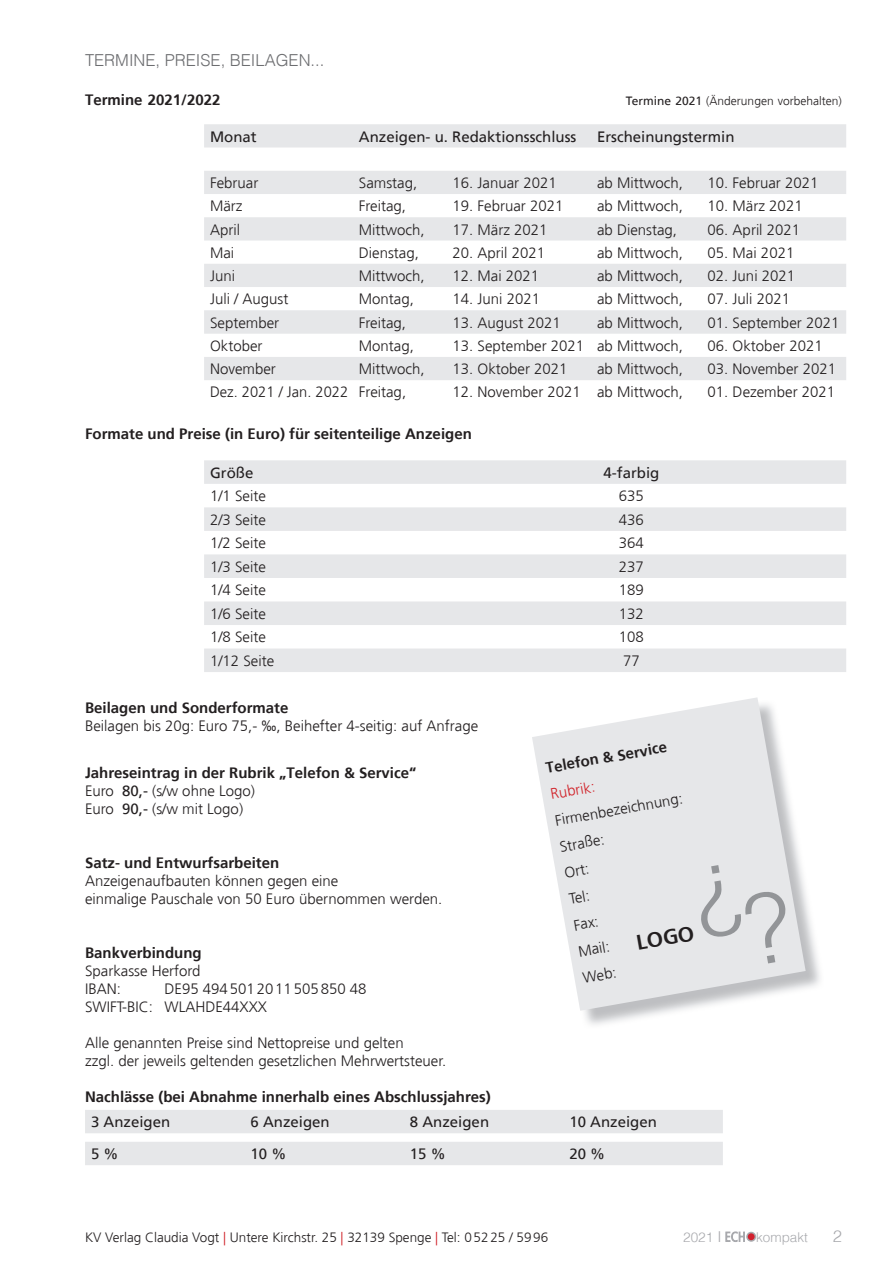
<style>
.page{position:relative;width:893px;height:1263px;background:#fff}
.page>*{position:absolute;margin:0;border:0;box-sizing:border-box;transform-origin:0 0}
.t1{font:700 21px "Frutiger";color:#231f20}
.t2{font:300 16.5px "Helvetica LT";color:#6c6d70}
.t3{font:300 16.5px "Helvetica LT";color:#a8a9ad}
.t4{font:300 15px/26.7px "Frutiger";color:#231f20}
.t5{font:700 15px/18px "Frutiger";color:#231f20}
.t6{font:15px "Frutiger";color:#231f20}
.t7{font:300 15px "Frutiger";color:#d1232a}
.t8{font:300 13.5px "Frutiger";color:#231f20}
.t9{font:300 13.5px "Helvetica LT";color:#a8a9ad}
.t10{font:300 12px "Frutiger";color:#231f20}
.s1{font-weight:400}
.s2{font-weight:300}
.s3{color:#d1232a}
.s4{font-size:15px}
</style>
<div class="page">
<svg style="left:204px;top:124px;width:642px;height:256px;fill:#e6e7e9"></svg>
<svg style="left:204px;top:460px;width:642px;height:212px;fill:#e6e7e9"></svg>
<svg style="left:85px;top:1110px;width:638px;height:55px"></svg>
<svg style="left:532px;top:697px;width:274px;height:314px;fill:#e6e7e9"></svg>
<svg style="left:726px;top:1232px;width:19px;height:10px"></svg>
<svg style="left:746px;top:1232px;width:10px;height:10px"></svg>
<div style="left:748px;top:1233px;width:7px;height:7px;background:#d11f2d;border-radius:50%"></div>
<div style="left:692px;top:863px;width:102px;height:103px;background:#e6e7e9"></div>
<p class="t2" style="left:85px;top:50px;width:241px">TERMINE, PREISE, BEILAGEN...</p>
<p class="t5" style="left:85px;top:90px;width:137px">Termine 2021/2022</p>
<p class="t10" style="left:626px;top:94px;width:218px"><span class="s1">Termine 2021</span> (Änderungen vorbehalten)</p>
<p class="t6" style="left:210px;top:127px;width:48px">Monat</p>
<p class="t6" style="left:359px;top:127px;width:219px">Anzeigen- u. Redaktionsschluss</p>
<p class="t6" style="left:597px;top:127px;width:139px">Erscheinungstermin</p>
<p class="t4" style="left:210px;top:170px;width:50px">Februar</p>
<p class="t4" style="left:359px;top:170px;width:60px">Samstag,</p>
<p class="t4" style="left:452px;top:170px;width:106px">16. Januar 2021</p>
<p class="t4" style="left:597px;top:170px;width:87px">ab Mittwoch,</p>
<p class="t4" style="left:708px;top:170px;width:112px">10. Februar 2021</p>
<p class="t4" style="left:210px;top:193px;width:34px">März</p>
<p class="t4" style="left:359px;top:193px;width:49px">Freitag,</p>
<p class="t4" style="left:452px;top:193px;width:112px">19. Februar 2021</p>
<p class="t4" style="left:597px;top:193px;width:87px">ab Mittwoch,</p>
<p class="t4" style="left:708px;top:193px;width:97px">10. März 2021</p>
<p class="t4" style="left:210px;top:216px;width:31px">April</p>
<p class="t4" style="left:359px;top:216px;width:67px">Mittwoch,</p>
<p class="t4" style="left:452px;top:216px;width:97px">17. März 2021</p>
<p class="t4" style="left:597px;top:216px;width:82px">ab Dienstag,</p>
<p class="t4" style="left:708px;top:216px;width:94px">06. April 2021</p>
<p class="t4" style="left:210px;top:239px;width:26px">Mai</p>
<p class="t4" style="left:359px;top:239px;width:62px">Dienstag,</p>
<p class="t4" style="left:452px;top:239px;width:94px">20. April 2021</p>
<p class="t4" style="left:597px;top:239px;width:87px">ab Mittwoch,</p>
<p class="t4" style="left:708px;top:239px;width:88px">05. Mai 2021</p>
<p class="t4" style="left:210px;top:263px;width:27px">Juni</p>
<p class="t4" style="left:359px;top:263px;width:67px">Mittwoch,</p>
<p class="t4" style="left:452px;top:263px;width:88px">12. Mai 2021</p>
<p class="t4" style="left:597px;top:263px;width:87px">ab Mittwoch,</p>
<p class="t4" style="left:708px;top:263px;width:89px">02. Juni 2021</p>
<p class="t4" style="left:210px;top:286px;width:80px">Juli / August</p>
<p class="t4" style="left:359px;top:286px;width:57px">Montag,</p>
<p class="t4" style="left:452px;top:286px;width:89px">14. Juni 2021</p>
<p class="t4" style="left:597px;top:286px;width:87px">ab Mittwoch,</p>
<p class="t4" style="left:708px;top:286px;width:84px">07. Juli 2021</p>
<p class="t4" style="left:210px;top:309px;width:71px">September</p>
<p class="t4" style="left:359px;top:309px;width:49px">Freitag,</p>
<p class="t4" style="left:452px;top:309px;width:110px">13. August 2021</p>
<p class="t4" style="left:597px;top:309px;width:87px">ab Mittwoch,</p>
<p class="t4" style="left:708px;top:309px;width:133px">01. September 2021</p>
<p class="t4" style="left:210px;top:333px;width:54px">Oktober</p>
<p class="t4" style="left:359px;top:333px;width:57px">Montag,</p>
<p class="t4" style="left:452px;top:333px;width:232px">13. September 2021 ab Mittwoch,</p>
<p class="t4" style="left:708px;top:333px;width:117px">06. Oktober 2021</p>
<p class="t4" style="left:210px;top:356px;width:67px">November</p>
<p class="t4" style="left:359px;top:356px;width:67px">Mittwoch,</p>
<p class="t4" style="left:452px;top:356px;width:117px">13. Oktober 2021</p>
<p class="t4" style="left:597px;top:356px;width:87px">ab Mittwoch,</p>
<p class="t4" style="left:708px;top:356px;width:130px">03. November 2021</p>
<p class="t4" style="left:210px;top:379px;width:198px">Dez. 2021 / Jan. 2022 Freitag,</p>
<p class="t4" style="left:452px;top:379px;width:232px">12. November 2021 ab Mittwoch,</p>
<p class="t4" style="left:708px;top:379px;width:129px">01. Dezember 2021</p>
<p class="t5" style="left:85px;top:425px;width:388px">Formate und Preise (in Euro) für seitenteilige Anzeigen</p>
<p class="t6" style="left:210px;top:464px;width:45px">Größe</p>
<p class="t6" style="left:603px;top:464px;width:57px">4-farbig</p>
<p class="t4" style="left:210px;top:483px;width:57px">1/1 Seite</p>
<p class="t4" style="left:619px;top:483px;width:27px">635</p>
<p class="t4" style="left:210px;top:506px;width:57px">2/3 Seite</p>
<p class="t4" style="left:619px;top:506px;width:27px">436</p>
<p class="t4" style="left:210px;top:530px;width:57px">1/2 Seite</p>
<p class="t4" style="left:619px;top:530px;width:27px">364</p>
<p class="t4" style="left:210px;top:553px;width:57px">1/3 Seite</p>
<p class="t4" style="left:619px;top:553px;width:27px">237</p>
<p class="t4" style="left:210px;top:577px;width:57px">1/4 Seite</p>
<p class="t4" style="left:619px;top:577px;width:27px">189</p>
<p class="t4" style="left:210px;top:600px;width:57px">1/6 Seite</p>
<p class="t4" style="left:619px;top:600px;width:27px">132</p>
<p class="t4" style="left:210px;top:624px;width:57px">1/8 Seite</p>
<p class="t4" style="left:619px;top:624px;width:27px">108</p>
<p class="t4" style="left:210px;top:647px;width:66px">1/12 Seite</p>
<p class="t4" style="left:623px;top:647px;width:18px">77</p>
<p class="t5" style="left:85px;top:699px;width:205px">Beilagen und Sonderformate</p>
<p class="t4" style="left:85px;top:712px;width:395px">Beilagen bis 20g: Euro 75,- ‰, Beihefter 4-seitig: auf Anfrage</p>
<p class="t5" style="left:85px;top:764px;width:333px">Jahreseintrag in der Rubrik „Telefon &amp; Service“<br><span class="s2">Euro</span> <span class="s1">80,-</span> <span class="s2">(s/w ohne Logo)<br>Euro</span> <span class="s1">90,-</span> <span class="s2">(s/w mit Logo)</span></p>
<p class="t5" style="left:85px;top:854px;width:196px">Satz- und Entwurfsarbeiten</p>
<p class="t4" style="left:85px;top:872px;width:359px;line-height:18px">Anzeigenaufbauten können gegen eine<br>einmalige Pauschale von 50 Euro übernommen werden.</p>
<p class="t5" style="left:85px;top:944px;width:118px">Bankverbindung</p>
<p class="t4" style="left:85px;top:962px;width:117px;line-height:18px">Sparkasse Herford<br>IBAN:</p>
<p class="t4" style="left:85px;top:980px;width:283px;line-height:18px;text-indent:80px">DE95 494 501 20 11 505 850 48<br>SWIFT-BIC: WLAHDE44XXX</p>
<p class="t4" style="left:85px;top:1034px;width:363px;line-height:18px">Alle genannten Preise sind Nettopreise und gelten<br>zzgl. der jeweils geltenden gesetzlichen Mehrwertsteuer.</p>
<p class="t5" style="left:85px;top:1088px;width:407px">Nachlässe (bei Abnahme innerhalb eines Abschlussjahres)</p>
<p class="t5" style="left:544px;top:759px;width:124px;rotate:-10deg">Telefon &amp; Service</p>
<p class="t7" style="left:549px;top:786px;width:47px;rotate:-10deg">Rubrik:</p>
<p class="t4" style="left:553px;top:807px;width:131px;rotate:-10deg">Firmenbezeichnung:<br>Straße:<br>Ort:<br>Tel:<br>Fax:<br>Mail:<br>Web:</p>
<h1 class="t1" style="left:634px;top:930px;width:60px;rotate:-10deg">LOGO</h1>
<p class="t6" style="left:91px;top:1113px;width:81px">3 Anzeigen</p>
<p class="t6" style="left:250px;top:1113px;width:81px">6 Anzeigen</p>
<p class="t6" style="left:410px;top:1113px;width:81px">8 Anzeigen</p>
<p class="t6" style="left:569px;top:1113px;width:89px">10 Anzeigen</p>
<p class="t6" style="left:91px;top:1145px;width:29px">5 %</p>
<p class="t6" style="left:250px;top:1145px;width:37px">10 %</p>
<p class="t6" style="left:410px;top:1145px;width:37px">15 %</p>
<p class="t6" style="left:569px;top:1145px;width:37px">20 %</p>
<p class="t8" style="left:85px;top:1229px;width:465px">KV Verlag Claudia Vogt <span class="s3">|</span> Untere Kirchstr. 25 <span class="s3">|</span> 32139 Spenge <span class="s3">|</span> Tel: 0 52 25 / 59 96</p>
<p class="t9" style="left:683px;top:1228px;width:40px">2021 <span class="s4">I</span></p>
<p class="t9" style="left:756px;top:1228px;width:53px">kompakt</p>
<p class="t3" style="left:833px;top:1225px;width:11px">2</p>
</div>
